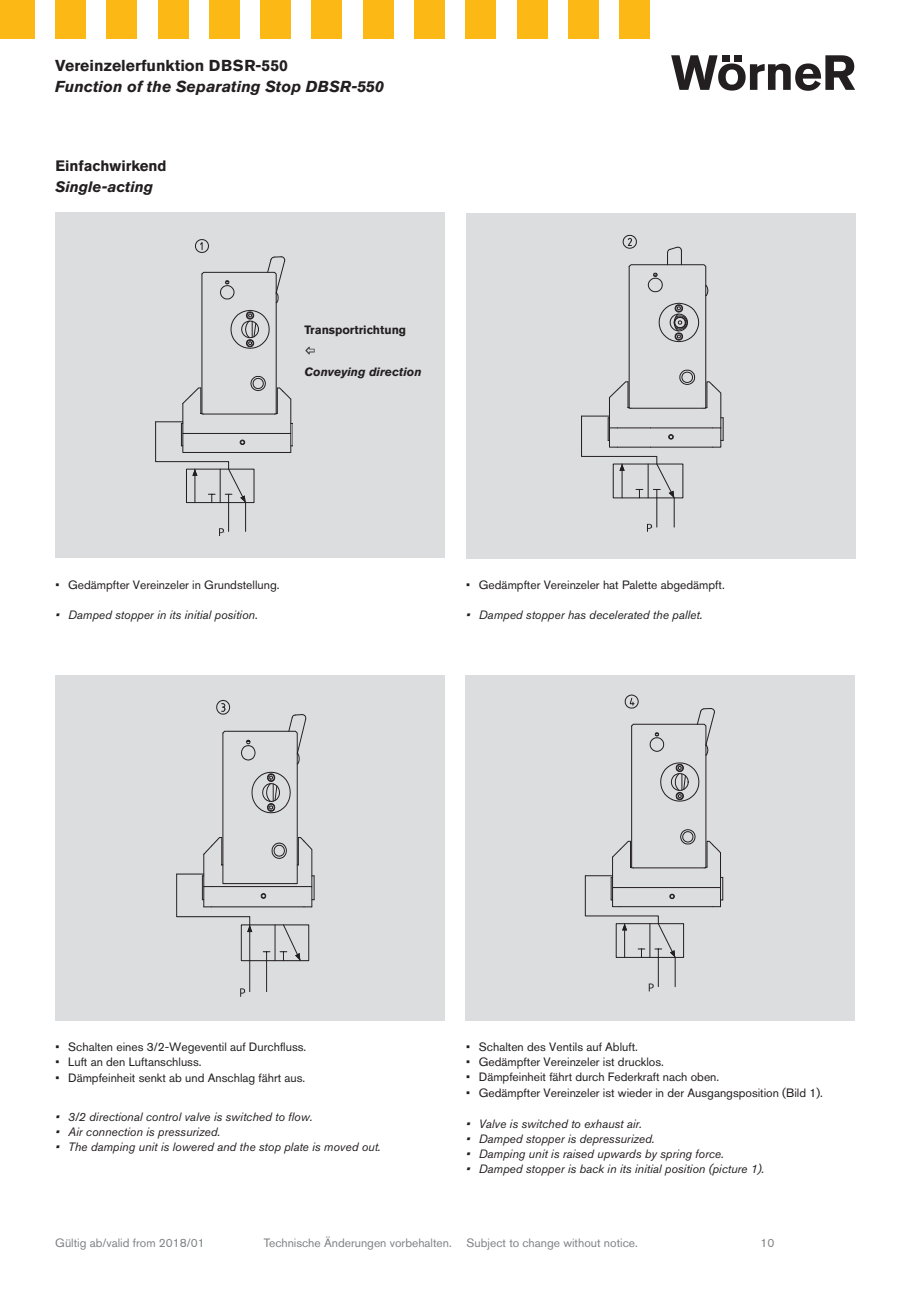
<style>
.page{position:relative;width:919px;height:1289px;background:#fff}
.page>*{position:absolute;margin:0;border:0;box-sizing:border-box;transform-origin:0 0}
.t1{font:italic 700 15.75px "Akzidenz Grotesk BE";color:#231f20}
.t2{font:700 15.75px "Akzidenz Grotesk BE";color:#231f20}
.t3{font:700 15px "Akzidenz Grotesk BE";color:#231f20}
.t4{font:italic 700 15px "Akzidenz Grotesk BE";color:#231f20}
.t5{font:12px "Akzidenz Grotesk BE";color:#231f20}
.t6{font:italic 12px "Akzidenz Grotesk BE";color:#231f20}
.t7{font:12px "Akzidenz Grotesk BE";color:#808285}
.t8{font:italic 700 12px "Akzidenz Grotesk BE";color:#231f20}
.t9{font:700 12px "Akzidenz Grotesk BE";color:#231f20}
</style>
<div class="page">
<svg style="left:671px;top:55px;width:184px;height:36px"></svg>
<div style="left:0;top:0;width:34px;height:38px;background:#fcb814"></div>
<div style="left:55px;top:0;width:30px;height:38px;background:#fcb814"></div>
<div style="left:107px;top:0;width:30px;height:38px;background:#fcb814"></div>
<div style="left:158px;top:0;width:30px;height:38px;background:#fcb814"></div>
<div style="left:209px;top:0;width:30px;height:38px;background:#fcb814"></div>
<div style="left:260px;top:0;width:31px;height:38px;background:#fcb814"></div>
<div style="left:312px;top:0;width:30px;height:38px;background:#fcb814"></div>
<div style="left:363px;top:0;width:30px;height:38px;background:#fcb814"></div>
<div style="left:414px;top:0;width:30px;height:38px;background:#fcb814"></div>
<div style="left:466px;top:0;width:30px;height:38px;background:#fcb814"></div>
<div style="left:517px;top:0;width:30px;height:38px;background:#fcb814"></div>
<div style="left:568px;top:0;width:30px;height:38px;background:#fcb814"></div>
<div style="left:619px;top:0;width:31px;height:38px;background:#fcb814"></div>
<div style="left:56px;top:212px;width:389px;height:346px;background:#dcdddf"></div>
<div style="left:466px;top:213px;width:389px;height:345px;background:#dcdddf"></div>
<div style="left:56px;top:674px;width:389px;height:346px;background:#dcdddf"></div>
<div style="left:465px;top:674px;width:390px;height:346px;background:#dcdddf"></div>
<svg style="left:155px;top:239px;width:138px;height:297px"></svg>
<svg style="left:581px;top:235px;width:142px;height:296px"></svg>
<hr style="left:249px;top:960px;width:1px;height:31px;background:#231f20">
<hr style="left:266px;top:960px;width:1px;height:31px;background:#231f20">
<svg style="left:240px;top:988px;width:5px;height:8px"></svg>
<svg style="left:176px;top:700px;width:138px;height:261px"></svg>
<svg style="left:585px;top:694px;width:138px;height:297px"></svg>
<h1 class="t2" style="left:55px;top:57px;width:234px">Vereinzelerfunktion DBSR-550</h1>
<h1 class="t1" style="left:55px;top:77px;width:330px">Function of the Separating Stop DBSR-550</h1>
<p class="t3" style="left:55px;top:157px;width:113px">Einfachwirkend</p>
<p class="t4" style="left:55px;top:178px;width:99px">Single-acting</p>
<p class="t9" style="left:304px;top:323px;width:103px">Transportrichtung</p>
<p class="t8" style="left:304px;top:364px;width:119px">Conveying direction</p>
<p class="t5" style="left:55px;top:577px;width:226px">• Gedämpfter Vereinzeler in Grundstellung.</p>
<p class="t6" style="left:55px;top:607px;width:204px">• Damped stopper in its initial position.</p>
<p class="t5" style="left:466px;top:577px;width:260px">• Gedämpfter Vereinzeler hat Palette abgedämpft.</p>
<p class="t6" style="left:466px;top:607px;width:238px">• Damped stopper has decelerated the pallet.</p>
<p class="t5" style="left:55px;top:1039px;width:252px">• Schalten eines 3/2-Wegeventil auf Durchfluss.</p>
<p class="t5" style="left:55px;top:1054px;width:148px">• Luft an den Luftanschluss.</p>
<p class="t5" style="left:55px;top:1070px;width:251px">• Dämpfeinheit senkt ab und Anschlag fährt aus.</p>
<p class="t6" style="left:55px;top:1109px;width:258px">• 3/2 directional control valve is switched to flow.</p>
<p class="t6" style="left:55px;top:1124px;width:166px">• Air connection is pressurized.</p>
<p class="t6" style="left:55px;top:1139px;width:327px">• The damping unit is lowered and the stop plate is moved out.</p>
<p class="t5" style="left:466px;top:1039px;width:173px">• Schalten des Ventils auf Abluft.</p>
<p class="t5" style="left:466px;top:1054px;width:199px">• Gedämpfter Vereinzeler ist drucklos.</p>
<p class="t5" style="left:466px;top:1069px;width:255px">• Dämpfeinheit fährt durch Federkraft nach oben.</p>
<p class="t5" style="left:466px;top:1085px;width:358px">• Gedämpfter Vereinzeler ist wieder in der Ausgangsposition (Bild 1).</p>
<p class="t6" style="left:466px;top:1116px;width:177px">• Valve is switched to exhaust air.</p>
<p class="t6" style="left:466px;top:1131px;width:190px">• Damped stopper is depressurized.</p>
<p class="t6" style="left:466px;top:1146px;width:259px">• Damping unit is raised upwards by spring force.</p>
<p class="t6" style="left:466px;top:1161px;width:300px">• Damped stopper is back in its initial position (picture 1).</p>
<p class="t7" style="left:55px;top:1235px;width:151px">Gültig ab/valid from 2018/01</p>
<p class="t7" style="left:264px;top:1235px;width:375px">Technische Änderungen vorbehalten. Subject to change without notice.</p>
<p class="t7" style="left:760px;top:1235px;width:15px">10</p>
</div>
